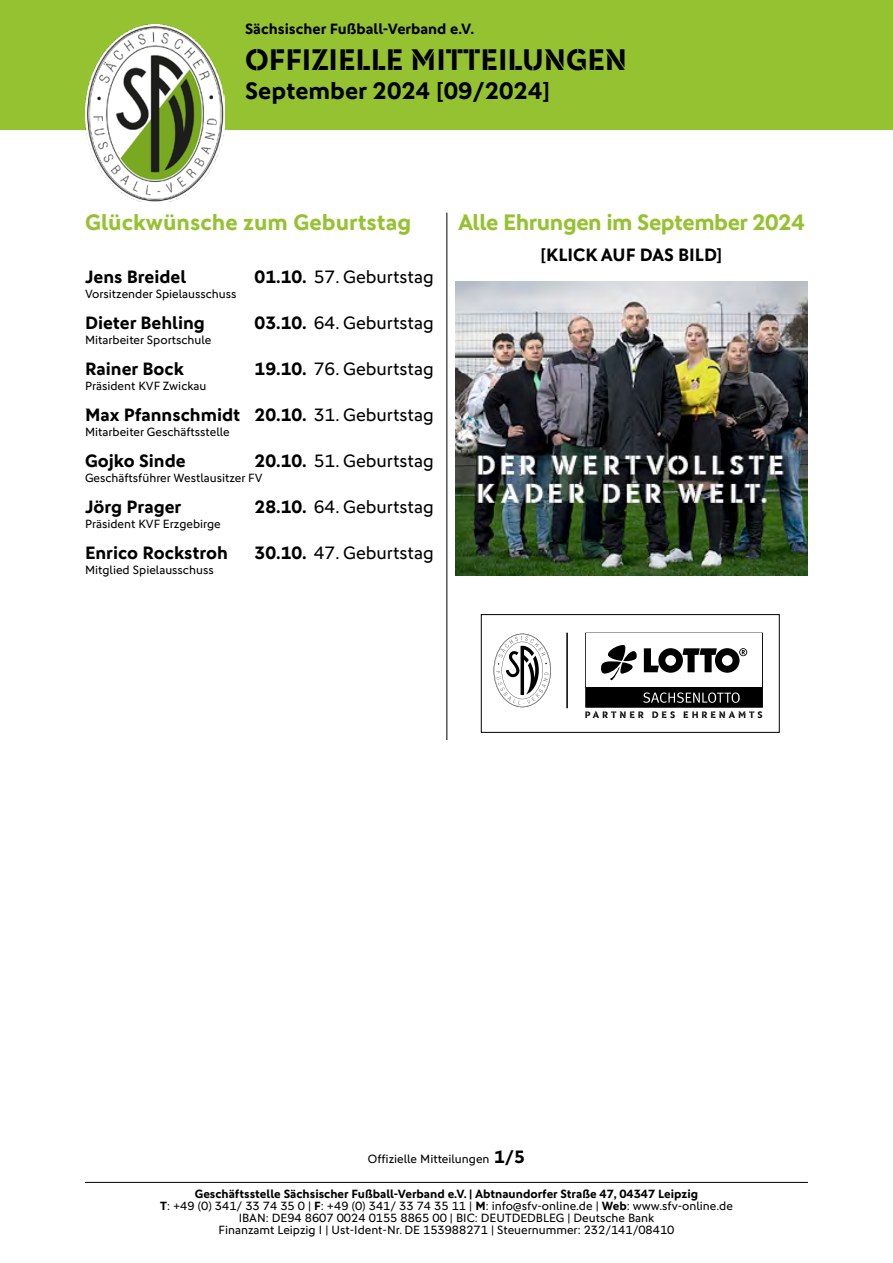
<style>
.page{position:relative;width:893px;height:1263px;background:#fff}
.page>*{position:absolute;margin:0;border:0;box-sizing:border-box;transform-origin:0 0}
.t1{font:30px "DFB Stencil";color:#000}
.t2{font:700 24px "DFB Sans";color:#000}
.t3{font:700 22.5px "DFB Sans";letter-spacing:-.01em;color:#95c230}
.t4{font:700 18px "DFB Sans";color:#000}
.t5{font:18px "DFB Sans";color:#000}
.t6{font:700 15px "DFB Sans";color:#000}
.t7{font:12px/12px "DFB Sans";color:#000;text-align:center}
.t8{font:9.45px "DFB Stencil";letter-spacing:.305em;color:#000}
.s1{font-weight:700}
.s2{font-weight:400}
.s3{font-weight:700;font-size:18px}
</style>
<div class="page">
<div style="left:0;top:0;width:893px;height:130px;background:#95c230"></div>
<img style="left:85px;top:24px;width:140px;height:178px">
<hr style="left:85px;top:1182px;width:723px;height:1px;background:#000">
<hr style="left:446px;top:213px;width:1px;height:527px;background:#000">
<hr style="left:566px;top:633px;width:2px;height:75px;background:#000">
<svg style="left:585px;top:633px;width:178px;height:75px"></svg>
<div style="left:481px;top:614px;width:299px;height:119px;border:1px solid #000"></div>
<svg style="left:494px;top:634px;width:57px;height:73px"></svg>
<img style="left:455px;top:281px;width:353px;height:294px">
<p class="t6" style="left:245px;top:20px;width:230px">Sächsischer Fußball-Verband e.V.</p>
<h1 class="t1" style="left:245px;top:42px;width:383px">OFFIZIELLE MITTEILUNGEN</h1>
<h2 class="t2" style="left:245px;top:77px;width:306px">September 2024 [09/2024]</h2>
<h3 class="t3" style="left:85px;top:209px;width:328px">Glückwünsche zum Geburtstag</h3>
<h3 class="t4" style="left:85px;top:266px;width:103px">Jens Breidel</h3>
<h3 class="t5" style="left:255px;top:266px;width:181px"><span class="s1">01.10.</span> 57. Geburtstag</h3>
<p class="t7" style="left:85px;top:287px;width:153px">Vorsitzender Spielausschuss</p>
<h3 class="t4" style="left:85px;top:312px;width:121px">Dieter Behling</h3>
<h3 class="t5" style="left:255px;top:312px;width:181px"><span class="s1">03.10.</span> 64. Geburtstag</h3>
<p class="t7" style="left:85px;top:333px;width:128px">Mitarbeiter Sportschule</p>
<h3 class="t4" style="left:85px;top:358px;width:100px">Rainer Bock</h3>
<h3 class="t5" style="left:255px;top:358px;width:181px"><span class="s1">19.10.</span> 76. Geburtstag</h3>
<p class="t7" style="left:85px;top:379px;width:123px">Präsident KVF Zwickau</p>
<h3 class="t4" style="left:85px;top:404px;width:350px">Max Pfannschmidt 20.10. <span class="s2">31. Geburtstag</span></h3>
<p class="t7" style="left:85px;top:425px;width:146px">Mitarbeiter Geschäftsstelle</p>
<h3 class="t4" style="left:85px;top:450px;width:102px">Gojko Sinde</h3>
<h3 class="t5" style="left:255px;top:450px;width:181px"><span class="s1">20.10.</span> 51. Geburtstag</h3>
<p class="t7" style="left:85px;top:471px;width:179px">Geschäftsführer Westlausitzer FV</p>
<h3 class="t4" style="left:85px;top:496px;width:98px">Jörg Prager</h3>
<h3 class="t5" style="left:255px;top:496px;width:181px"><span class="s1">28.10.</span> 64. Geburtstag</h3>
<p class="t7" style="left:85px;top:517px;width:137px">Präsident KVF Erzgebirge</p>
<h3 class="t4" style="left:85px;top:542px;width:144px">Enrico Rockstroh</h3>
<h3 class="t5" style="left:255px;top:542px;width:181px"><span class="s1">30.10.</span> 47. Geburtstag</h3>
<p class="t7" style="left:85px;top:563px;width:130px">Mitglied Spielausschuss</p>
<h3 class="t3" style="left:458px;top:209px;width:348px">Alle Ehrungen im September 2024</h3>
<h3 class="t4" style="left:541px;top:244px;width:183px">[KLICK AUF DAS BILD]</h3>
<p class="t8" style="left:585px;top:709px;width:179px">PARTNER DES EHRENAMTS</p>
<p class="t7" style="left:368px;top:1153px;width:159px">Offizielle Mitteilungen <span class="s3">1/5</span></p>
<p class="t7" style="left:160px;top:1188px;width:574px"><span class="s1">Geschäftsstelle Sächsischer Fußball-Verband e.V. | Abtnaundorfer Straße 47, 04347 Leipzig<br>T</span>: +49 (0) 341/ 33 74 35 0 | <span class="s1">F</span>: +49 (0) 341/ 33 74 35 11 | <span class="s1">M</span>: info@sfv-online.de | <span class="s1">Web</span>: www.sfv-online.de IBAN: DE94 8607 0024 0155 8865 00 | BIC: DEUTDEDBLEG | Deutsche Bank<br>Finanzamt Leipzig I | Ust-Ident-Nr. DE 153988271 | Steuernummer: 232/141/08410</p>
</div>
